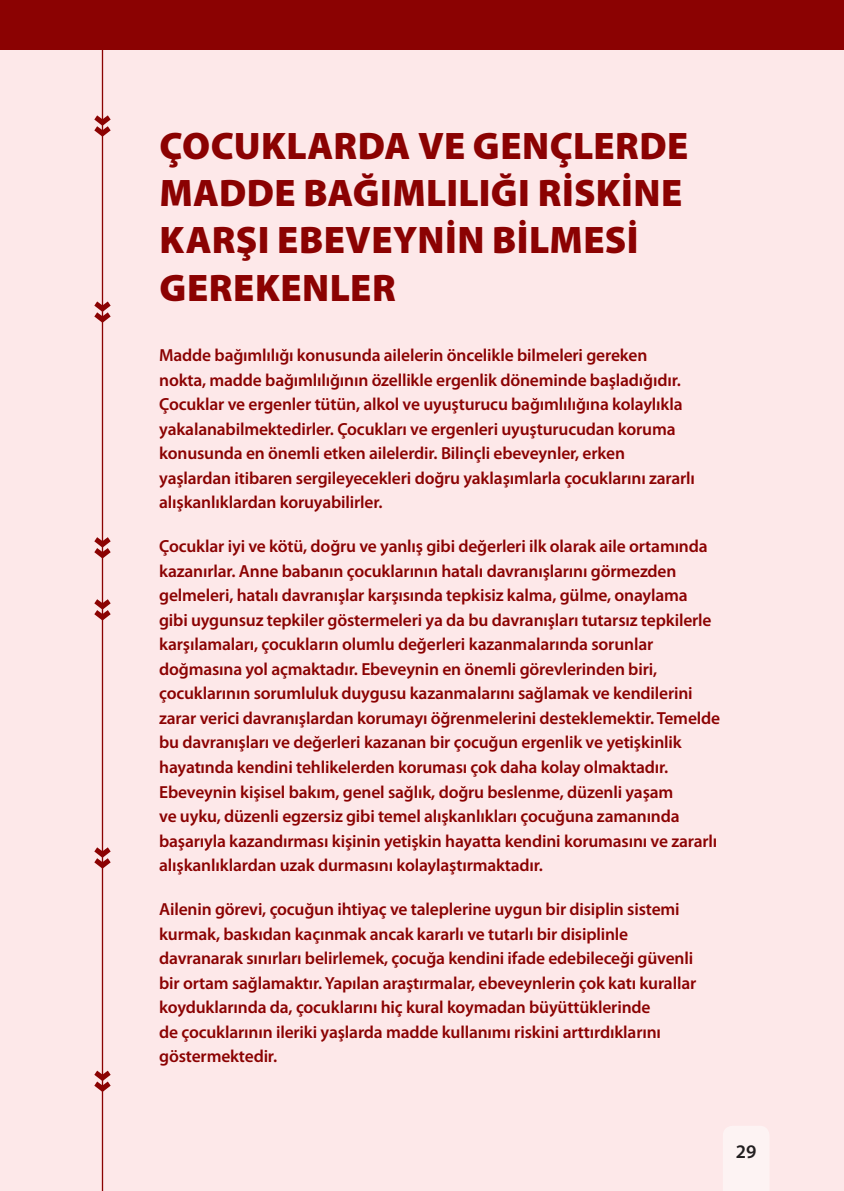
<style>
.page{position:relative;width:844px;height:1191px;background:#fff}
.page>*{position:absolute;margin:0;border:0;box-sizing:border-box;transform-origin:0 0}
.t1{font:900 38.5px/47.2px "Myriad Pro";letter-spacing:.01em;color:#8b0202}
.t2{font:600 19.25px "Myriad Pro";color:#231f20}
.t3{font:600 17.5px/24.5px "Myriad Pro";letter-spacing:-.01em;color:#8b0202}
</style>
<div class="page">
<div style="left:0;top:0;width:843px;height:1191px;background:#fde8e9"></div>
<div style="left:723px;top:1126px;width:46px;height:65px;background:#fdf3f3"></div>
<div style="left:0;top:0;width:843px;height:50px;background:#8b0202"></div>
<hr style="left:102px;top:30px;width:1px;height:1161px;background:#8b0202">
<svg style="left:94px;top:115px;width:17px;height:22px"></svg>
<svg style="left:94px;top:301px;width:17px;height:22px"></svg>
<svg style="left:94px;top:537px;width:17px;height:21px"></svg>
<svg style="left:94px;top:599px;width:17px;height:21px"></svg>
<svg style="left:94px;top:847px;width:17px;height:21px"></svg>
<svg style="left:94px;top:1070px;width:17px;height:22px"></svg>
<h1 class="t1" style="left:159px;top:123px;width:530px">ÇOCUKLARDA VE GENÇLERDE<br>MADDE BAĞIMLILIĞI RİSKİNE<br>KARŞI EBEVEYNİN BİLMESİ<br>GEREKENLER</h1>
<p class="t3" style="left:159px;top:343px;width:537px">Madde bağımlılığı konusunda ailelerin öncelikle bilmeleri gereken nokta, madde bağımlılığının özellikle ergenlik döneminde başladığıdır.<br>Çocuklar ve ergenler tütün, alkol ve uyuşturucu bağımlılığına kolaylıkla yakalanabilmektedirler. Çocukları ve ergenleri uyuşturucudan koruma konusunda en önemli etken ailelerdir. Bilinçli ebeveynler, erken yaşlardan itibaren sergileyecekleri doğru yaklaşımlarla çocuklarını zararlı alışkanlıklardan koruyabilirler.</p>
<p class="t3" style="left:159px;top:535px;width:562px">Çocuklar iyi ve kötü, doğru ve yanlış gibi değerleri ilk olarak aile ortamında kazanırlar. Anne babanın çocuklarının hatalı davranışlarını görmezden gelmeleri, hatalı davranışlar karşısında tepkisiz kalma, gülme, onaylama gibi uygunsuz tepkiler göstermeleri ya da bu davranışları tutarsız tepkilerle karşılamaları, çocukların olumlu değerleri kazanmalarında sorunlar doğmasına yol açmaktadır. Ebeveynin en önemli görevlerinden biri, çocuklarının sorumluluk duygusu kazanmalarını sağlamak ve kendilerini zarar verici davranışlardan korumayı öğrenmelerini desteklemektir. Temelde bu davranışları ve değerleri kazanan bir çocuğun ergenlik ve yetişkinlik hayatında kendini tehlikelerden koruması çok daha kolay olmaktadır.<br>Ebeveynin kişisel bakım, genel sağlık, doğru beslenme, düzenli yaşam<br>ve uyku, düzenli egzersiz gibi temel alışkanlıkları çocuğuna zamanında başarıyla kazandırması kişinin yetişkin hayatta kendini korumasını ve zararlı alışkanlıklardan uzak durmasını kolaylaştırmaktadır.</p>
<p class="t3" style="left:159px;top:897px;width:538px">Ailenin görevi, çocuğun ihtiyaç ve taleplerine uygun bir disiplin sistemi kurmak, baskıdan kaçınmak ancak kararlı ve tutarlı bir disiplinle davranarak sınırları belirlemek, çocuğa kendini ifade edebileceği güvenli bir ortam sağlamaktır. Yapılan araştırmalar, ebeveynlerin çok katı kurallar koyduklarında da, çocuklarını hiç kural koymadan büyüttüklerinde<br>de çocuklarının ileriki yaşlarda madde kullanımı riskini arttırdıklarını göstermektedir.</p>
<p class="t2" style="left:735px;top:1141px;width:22px">29</p>
</div>
